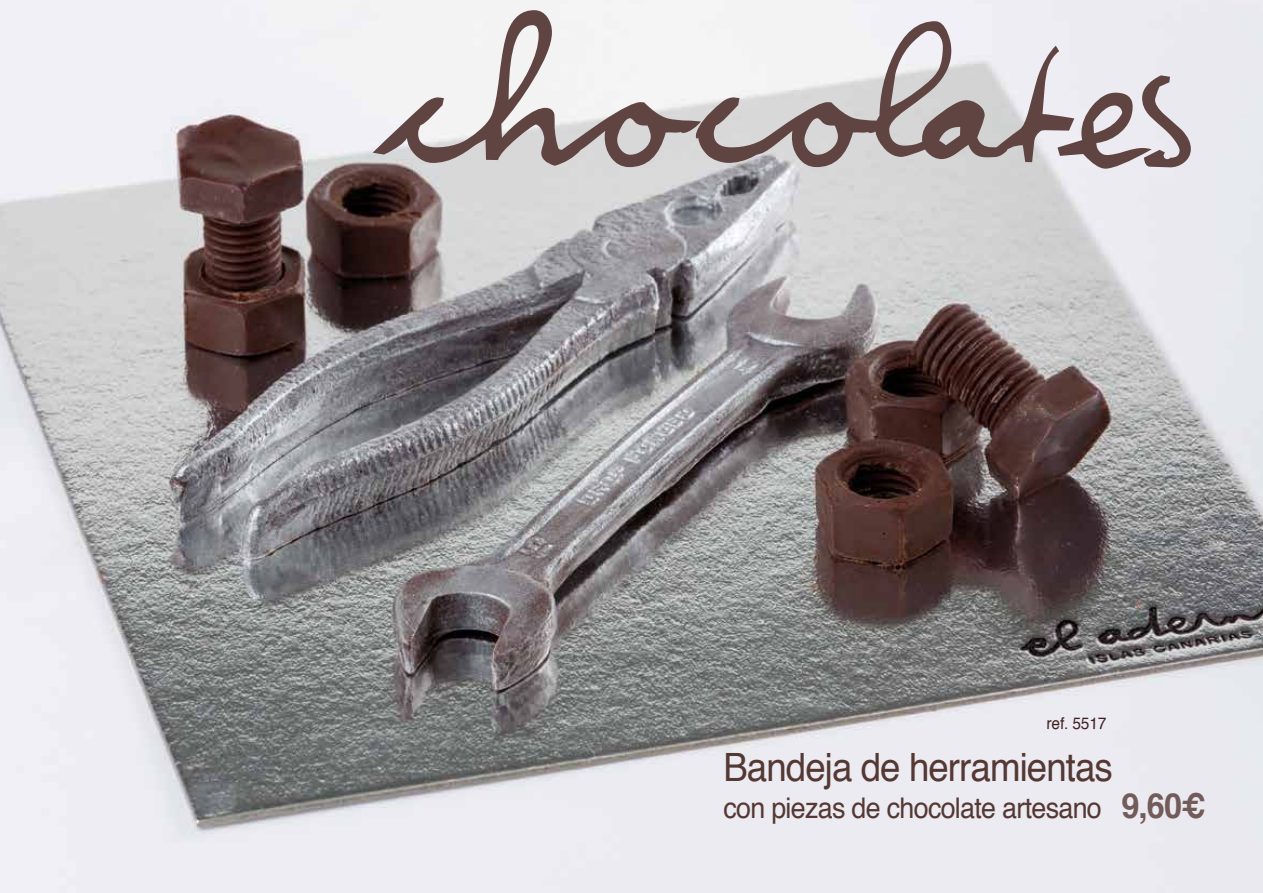
<style>
.page{position:relative;width:1263px;height:893px;background:#fff}
.page>*{position:absolute;margin:0;border:0;box-sizing:border-box;transform-origin:0 0}
.t1{font:39px "Helvetica";letter-spacing:-.025em;color:#543834;scale:.94 1}
.t2{font:28.5px "Helvetica";letter-spacing:-.025em;color:#543834;scale:.94 1}
.t3{font:16.5px "Helvetica";color:#401f24;scale:.93 1}
.s1{font-weight:700;font-size:34.5px;color:rgb(84 56 52/.8)}
</style>
<div class="page">
<img style="left:0;top:0;width:1263px;height:893px">
<svg style="left:373px;top:10px;width:818px;height:159px"></svg>
<p class="t3" style="left:1047px;top:710px;width:66px;rotate:1deg">ref. 5517</p>
<h1 class="t1" style="left:723px;top:737px;width:416px">Bandeja de herramientas</h1>
<p class="t2" style="left:723px;top:786px;width:514px">con piezas de chocolate artesano <span class="s1">9,60€</span></p>
</div>
